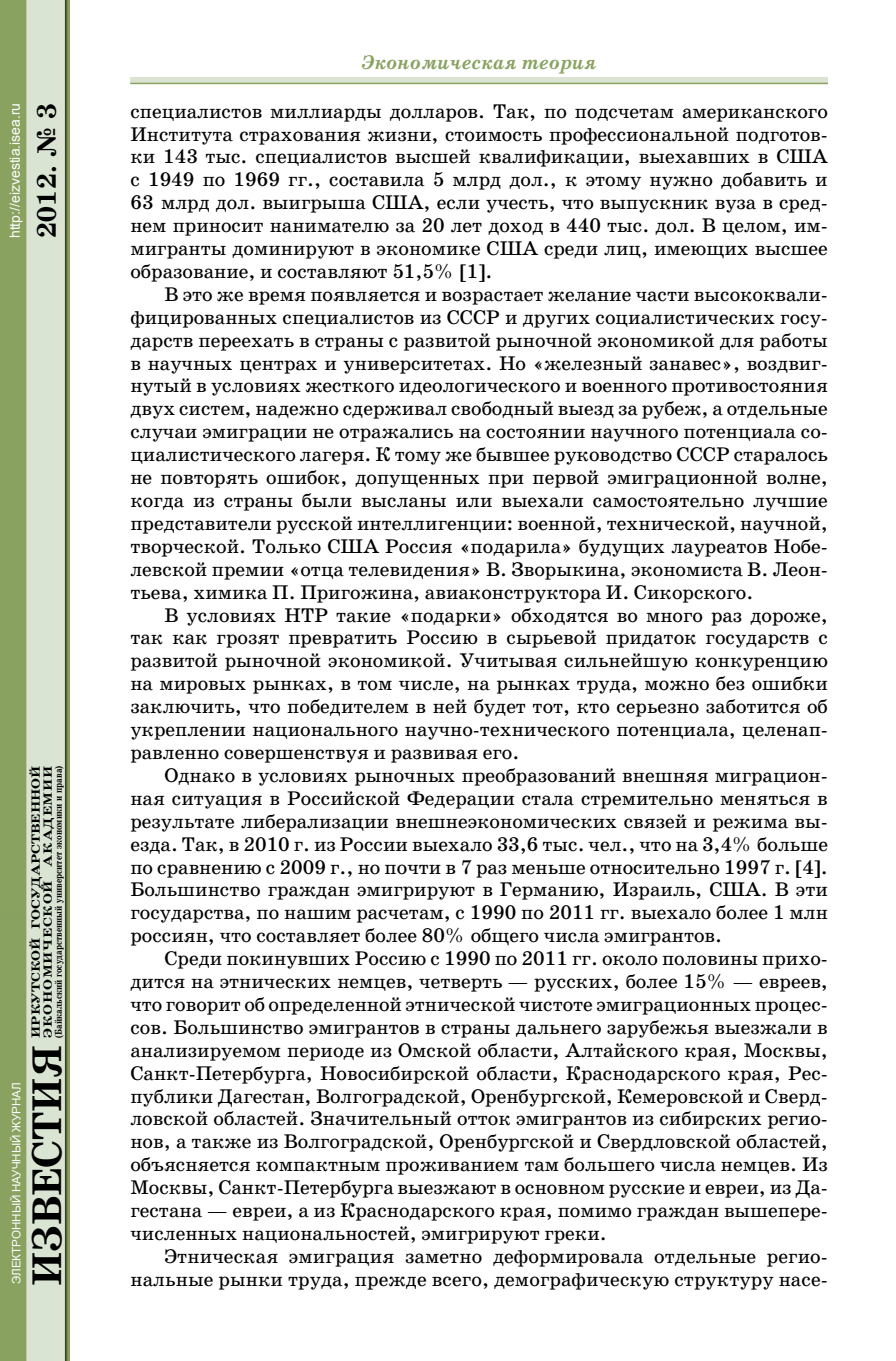
<style>
.page{position:relative;width:896px;height:1361px;background:#fff}
.page>*{position:absolute;margin:0;border:0;box-sizing:border-box;transform-origin:0 0}
.t1{font:700 42px "School Book C";color:#000}
.t2{font:700 27px "School Book C";color:#000}
.t3{font:20px/23px "School Book C";color:#000;text-align:justify}
.t4{font:italic 700 20px "School Book C";color:#89a260}
.t5{font:14px "Arial";color:#fff}
.t6{font:700 12px/12px "School Book C";color:#000;scale:1.25 1}
.t7{font:11.6px "Arial";color:#fff}
.t8{font:700 10px "School Book C";color:#000;scale:.85 1}
</style>
<div class="page">
<img style="left:0;top:0;width:70px;height:1361px">
<svg style="left:130px;top:77px;width:698px;height:6px;background:#d6e0cd"></svg>
<hr style="left:130px;top:83px;width:698px;height:1px;background:#89a260">
<p class="t5" style="left:6px;top:238px;width:137px;rotate:-90deg">http://eizvestia.isea.ru</p>
<h2 class="t2" style="left:32px;top:238px;width:136px;rotate:-90deg">2012. № 3</h2>
<p class="t7" style="left:9px;top:1284px;width:203px;rotate:-90deg">ЭЛЕКТРОННЫЙ НАУЧНЫЙ ЖУРНАЛ</p>
<p class="t6" style="left:30px;top:1037px;width:219px;rotate:-90deg">ИРКУТСКОЙ ГОСУДАРСТВЕННОЙ<br>ЭКОНОМИЧЕСКОЙ АКАДЕМИИ</p>
<p class="t8" style="left:53px;top:1037px;width:322px;rotate:-90deg">(Байкальский государственный университет экономики и права)</p>
<h1 class="t1" style="left:23px;top:1286px;width:243px;rotate:-90deg">ИЗВЕСТИЯ</h1>
<p class="t4" style="left:361px;top:51px;width:237px">Экономическая теория</p>
<p class="t3" style="left:130px;top:100px;width:699px">специалистов миллиарды долларов. Так, по подсчетам американского Института страхования жизни, стоимость профессиональной подготов&shy;ки 143 тыс. специалистов высшей квалификации, выехавших в США с 1949 по 1969 гг., составила 5 млрд дол., к этому нужно добавить и 63 млрд дол. выигрыша США, если учесть, что выпускник вуза в сред&shy;нем приносит нанимателю за 20 лет доход в 440 тыс. дол. В целом, им&shy;мигранты доминируют в экономике США среди лиц, имеющих высшее образование, и составляют 51,5% [1].</p>
<p class="t3" style="left:130px;top:283px;width:699px;text-indent:34px">В это же время появляется и возрастает желание части высококвали&shy;фицированных специалистов из СССР и других социалистических госу&shy;дарств переехать в страны с развитой рыночной экономикой для работы в научных центрах и университетах. Но «железный занавес», воздвиг&shy;нутый в условиях жесткого идеологического и военного противостояния двух систем, надежно сдерживал свободный выезд за рубеж, а отдельные случаи эмиграции не отражались на состоянии научного потенциала со&shy;циалистического лагеря. К тому же бывшее руководство СССР старалось не повторять ошибок, допущенных при первой эмиграционной волне, когда из страны были высланы или выехали самостоятельно лучшие представители русской интеллигенции: военной, технической, научной, творческой. Только США Россия «подарила» будущих лауреатов Нобе&shy;левской премии «отца телевидения» В. Зворыкина, экономиста В. Леон&shy;тьева, химика П. Пригожина, авиаконструктора И. Сикорского.</p>
<p class="t3" style="left:130px;top:603px;width:699px;text-indent:34px">В условиях НТР такие «подарки» обходятся во много раз дороже, так как грозят превратить Россию в сырьевой придаток государств с развитой рыночной экономикой. Учитывая сильнейшую конкуренцию на мировых рынках, в том числе, на рынках труда, можно без ошибки заключить, что победителем в ней будет тот, кто серьезно заботится об укреплении национального научно-технического потенциала, целенап&shy;равленно совершенствуя и развивая его.</p>
<p class="t3" style="left:130px;top:764px;width:699px;text-indent:34px">Однако в условиях рыночных преобразований внешняя миграцион&shy;ная ситуация в Российской Федерации стала стремительно меняться в результате либерализации внешнеэкономических связей и режима вы&shy;езда. Так, в 2010 г. из России выехало 33,6 тыс. чел., что на 3,4% больше по сравнению с 2009 г., но почти в 7 раз меньше относительно 1997 г. [4].<br>Большинство граждан эмигрируют в Германию, Израиль, США. В эти государства, по нашим расчетам, с 1990 по 2011 гг. выехало более 1 млн россиян, что составляет более 80% общего числа эмигрантов.</p>
<p class="t3" style="left:130px;top:947px;width:699px;text-indent:34px">Среди покинувших Россию с 1990 по 2011 гг. около половины прихо&shy;дится на этнических немцев, четверть — русских, более 15% — евреев, что говорит об определенной этнической чистоте эмиграционных процес&shy;сов. Большинство эмигрантов в страны дальнего зарубежья выезжали в анализируемом периоде из Омской области, Алтайского края, Москвы, Санкт-Петербурга, Новосибирской области, Краснодарского края, Рес&shy;публики Дагестан, Волгоградской, Оренбургской, Кемеровской и Сверд&shy;ловской областей. Значительный отток эмигрантов из сибирских регио&shy;нов, а также из Волгоградской, Оренбургской и Свердловской областей, объясняется компактным проживанием там большего числа немцев. Из Москвы, Санкт-Петербурга выезжают в основном русские и евреи, из Да&shy;гестана — евреи, а из Краснодарского края, помимо граждан вышепере&shy;численных национальностей, эмигрируют греки.</p>
<p class="t3" style="left:130px;top:1245px;width:699px;text-align:right">Этническая эмиграция заметно деформировала отдельные регио&shy;нальные рынки труда, прежде всего, демографическую структуру насе-</p>
</div>
